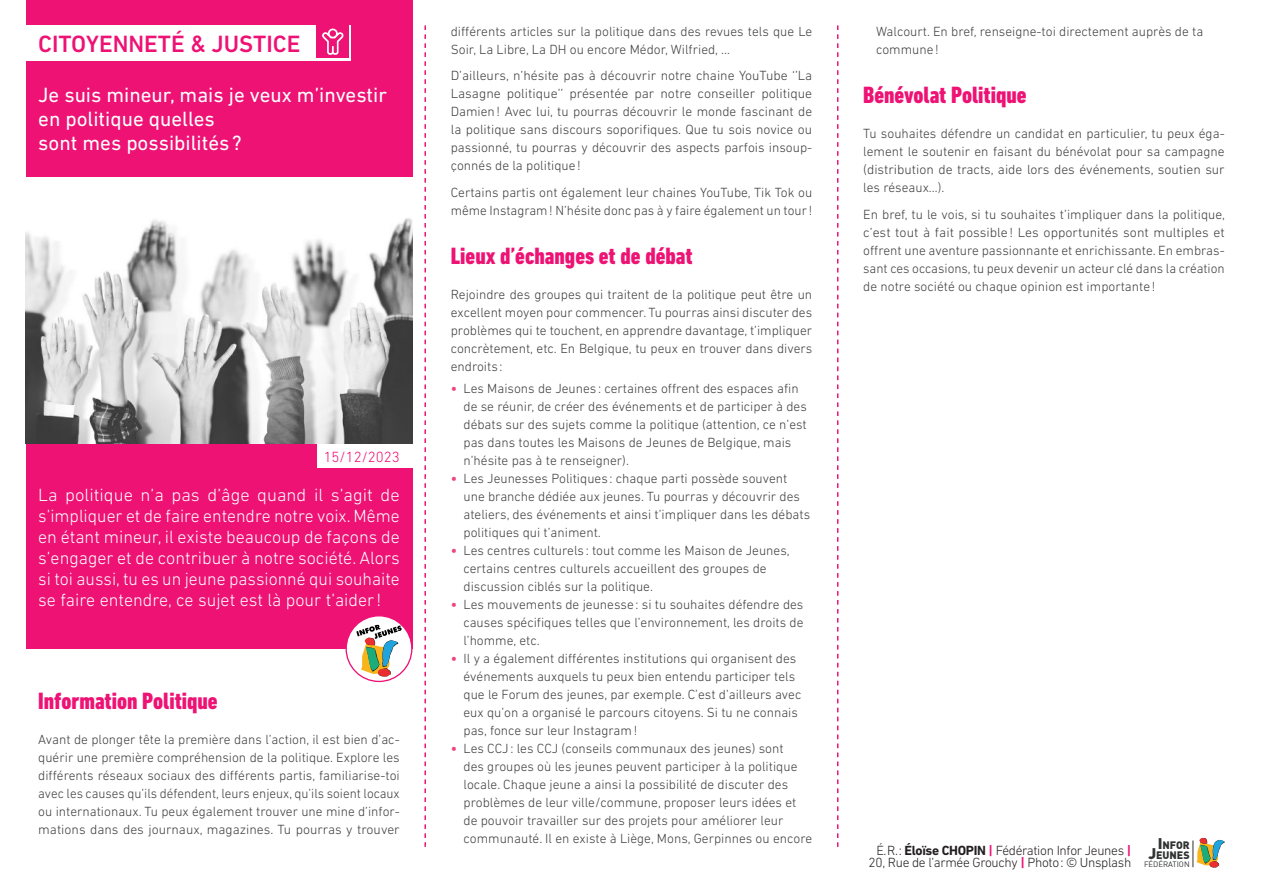
<style>
.page{position:relative;width:1263px;height:893px;background:#fff}
.page>*{position:absolute;margin:0;border:0;box-sizing:border-box;transform-origin:0 0}
.t1{font:800 condensed 24px "DIN Next LT Pro";color:#ed1274}
.t2{font:500 24px "DIN Next LT Pro";color:#ed1274}
.t3{font:21px/24px "DIN Next LT Pro";color:#fff}
.t4{font:300 18px/21px "DIN Next LT Pro";color:#fff;text-align:justify}
.t5{font:300 15px "DIN Next LT Pro";color:#ed1274}
.t6{font:300 13.5px/18px "DIN Next LT Pro";color:#3e3e3f}
.t7{font:300 13.5px/12px "DIN Next LT Pro";letter-spacing:-.025em;color:#231f20;text-align:center}
.t8{font:900 10.65px/10.1px "DIN";color:#2f3231;text-align:right}
.t9{font:7.8px "DIN";color:#2f3231}
.s1{font-weight:700;color:#ef457f}
.s2{font-weight:700}
.s3{font-weight:700;color:#ed1274}
.s4{font-size:15.15px}
</style>
<div class="page">
<svg style="left:425px;top:26px;width:1px;height:821px"></svg>
<svg style="left:837px;top:26px;width:1px;height:821px"></svg>
<div style="left:26px;top:0;width:386px;height:649px;background:#ed1274"></div>
<div style="left:26px;top:26px;width:325px;height:35px;background:#fff"></div>
<div style="left:317px;top:443px;width:95px;height:24px;background:#fff"></div>
<div style="left:317px;top:25px;width:32px;height:33px;background:#ed1274"></div>
<svg style="left:322px;top:29px;width:21px;height:26px"></svg>
<img style="left:26px;top:178px;width:386px;height:265px">
<div style="left:346px;top:616px;width:66px;height:65px;background:#fff;border-radius:50%"></div>
<svg style="left:356px;top:625px;width:46px;height:52px"></svg>
<div style="left:345px;top:615px;width:67px;height:67px;border:1px solid #ed1274;border-radius:50%"></div>
<svg style="left:1193px;top:838px;width:32px;height:30px"></svg>
<h1 class="t2" style="left:38px;top:30px;width:264px">CITOYENNETÉ &amp; JUSTICE</h1>
<h2 class="t3" style="left:38px;top:84px;width:350px">Je suis mineur, mais je veux m’investir en politique quelles<br>sont mes possibilités ?</h2>
<p class="t5" style="left:324px;top:448px;width:78px">15/12/2023</p>
<p class="t4" style="left:38px;top:484px;width:363px">La politique n’a pas d’âge quand il s’agit de s’impliquer et de faire entendre notre voix. Même en étant mineur, il existe beaucoup de façons de s’engager et de contribuer à notre société. Alors si toi aussi, tu es un jeune passionné qui souhaite se faire entendre, ce sujet est là pour t’aider !</p>
<h1 class="t1" style="left:38px;top:692px;width:181px">Information Politique</h1>
<p class="t6" style="left:38px;top:730px;width:363px;text-align:justify">Avant de plonger tête la première dans l’action, il est bien d’ac&shy;quérir une première compréhension de la politique. Explore les différents réseaux sociaux des différents partis, familiarise-toi avec les causes qu’ils défendent, leurs enjeux, qu’ils soient locaux ou internationaux. Tu peux également trouver une mine d’infor&shy;mations dans des journaux, magazines. Tu pourras y trouver</p>
<p class="t6" style="left:451px;top:22px;width:363px">différents articles sur la politique dans des revues tels que Le<br>Soir, La Libre, La DH ou encore Médor, Wilfried, …</p>
<p class="t6" style="left:451px;top:66px;width:363px;text-align:justify">D’ailleurs, n’hésite pas à découvrir notre chaine YouTube ‘’La Lasagne politique’’ présentée par notre conseiller politique Damien ! Avec lui, tu pourras découvrir le monde fascinant de la politique sans discours soporifiques. Que tu sois novice ou passionné, tu pourras y découvrir des aspects parfois insoup&shy;çonnés de la politique !</p>
<p class="t6" style="left:451px;top:183px;width:363px">Certains partis ont également leur chaines YouTube, Tik Tok ou même Instagram ! N’hésite donc pas à y faire également un tour !</p>
<h1 class="t1" style="left:451px;top:247px;width:243px">Lieux d’échanges et de débat</h1>
<p class="t6" style="left:451px;top:285px;width:363px;text-align:justify">Rejoindre des groupes qui traitent de la politique peut être un excellent moyen pour commencer. Tu pourras ainsi discuter des problèmes qui te touchent, en apprendre davantage, t’impliquer concrètement, etc. En Belgique, tu peux en trouver dans divers endroits :</p>
<p class="t6" style="left:463px;top:380px;width:345px;text-indent:-13px"><span class="s1">•</span> Les Maisons de Jeunes : certaines offrent des espaces afin de se réunir, de créer des événements et de participer à des débats sur des sujets comme la politique (attention, ce n’est pas dans toutes les Maisons de Jeunes de Belgique, mais n’hésite pas à te renseigner).</p>
<p class="t6" style="left:463px;top:470px;width:348px;text-indent:-13px"><span class="s1">•</span> Les Jeunesses Politiques : chaque parti possède souvent une branche dédiée aux jeunes. Tu pourras y découvrir des ateliers, des événements et ainsi t’impliquer dans les débats politiques qui t’animent.</p>
<p class="t6" style="left:463px;top:542px;width:328px;text-indent:-13px"><span class="s1">•</span> Les centres culturels : tout comme les Maison de Jeunes, certains centres culturels accueillent des groupes de discussion ciblés sur la politique.</p>
<p class="t6" style="left:463px;top:596px;width:342px;text-align:justify;text-indent:-13px"><span class="s1">•</span> Les mouvements de jeunesse : si tu souhaites défendre des causes spécifiques telles que l’environnement, les droits de l’homme, etc.</p>
<p class="t6" style="left:463px;top:650px;width:339px;text-indent:-13px"><span class="s1">•</span> Il y a également différentes institutions qui organisent des événements auxquels tu peux bien entendu participer tels que le Forum des jeunes, par exemple. C’est d’ailleurs avec eux qu’on a organisé le parcours citoyens. Si tu ne connais pas, fonce sur leur Instagram !</p>
<p class="t6" style="left:463px;top:740px;width:350px;text-indent:-13px"><span class="s1">•</span> Les CCJ : les CCJ (conseils communaux des jeunes) sont<br>des groupes où les jeunes peuvent participer à la politique locale. Chaque jeune a ainsi la possibilité de discuter des problèmes de leur ville/commune, proposer leurs idées et de pouvoir travailler sur des projets pour améliorer leur communauté. Il en existe à Liège, Mons, Gerpinnes ou encore</p>
<p class="t6" style="left:876px;top:22px;width:329px">Walcourt. En bref, renseigne-toi directement auprès de ta commune !</p>
<h1 class="t1" style="left:863px;top:86px;width:165px">Bénévolat Politique</h1>
<p class="t6" style="left:863px;top:124px;width:363px;text-align:justify">Tu souhaites défendre un candidat en particulier, tu peux éga&shy;lement le soutenir en faisant du bénévolat pour sa campagne (distribution de tracts, aide lors des événements, soutien sur les réseaux…).</p>
<p class="t6" style="left:863px;top:205px;width:363px;text-align:justify">En bref, tu le vois, si tu souhaites t’impliquer dans la politique, c’est tout à fait possible ! Les opportunités sont multiples et offrent une aventure passionnante et enrichissante. En embras&shy;sant ces occasions, tu peux devenir un acteur clé dans la création de notre société ou chaque opinion est importante !</p>
<p class="t7" style="left:869px;top:845px;width:264px">É. R. : <span class="s2">Éloïse CHOPIN</span> <span class="s3">|</span> Fédération Infor Jeunes <span class="s3">|<br></span>20, Rue de l’armée Grouchy <span class="s3">|</span> Photo : © Unsplash</p>
<p class="t8" style="left:1148px;top:840px;width:43px"><span class="s4">I</span>NFOR<br><span class="s4">J</span>EUNES</p>
<p class="t9" style="left:1144px;top:860px;width:47px">FÉDÉRATION</p>
</div>
